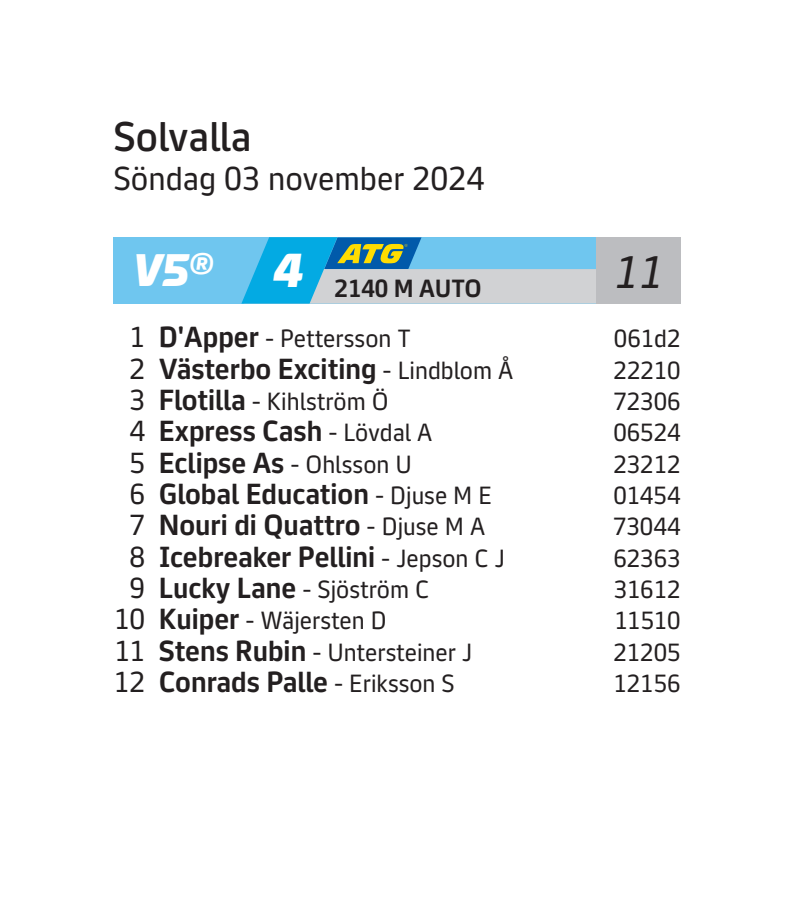
<style>
.page{position:relative;width:794px;height:908px;background:#fff}
.page>*{position:absolute;margin:0;border:0;box-sizing:border-box;transform-origin:0 0}
.t1{font:46px "ATG Rubrik";color:#fff}
.t2{font:44px "ATG Rubrik";color:#fff}
.t3{font:italic 44px "ATG Text";color:#231f20}
.t4{font:500 40px "ATG Text";color:#231f20}
.t5{font:32px "ATG Text";color:#231f20}
.HorseAndRider{font:700 28px "ATG Text";color:#231f20}
.S_REKORD{font:28px "ATG Text";color:#231f20}
.HorseAndRider-2{font:24px "ATG Text";color:#231f20}
.S_REKORD-2{font:24px "ATG Text";color:#231f20}
.t6{font:700 24px "ATG Text";color:#231f20}
.s1{font-weight:700;font-size:28px}
.s2{font-weight:400;font-size:24px}
</style>
<div class="page">
<div style="left:595px;top:237px;width:85px;height:66px;background:#bcbdc0"></div>
<svg style="left:113px;top:237px;width:483px;height:66px;background:#79bfdb"></svg>
<p class="t4" style="left:113px;top:113px;width:140px">Solvalla</p>
<p class="t5" style="left:113px;top:159px;width:372px">Söndag 03 november 2024</p>
<p class="t2" style="left:134px;top:244px;width:80px">V5®</p>
<p class="t1" style="left:273px;top:243px;width:32px">4</p>
<p class="t6" style="left:334px;top:274px;width:149px">2140 M AUTO</p>
<p class="t3" style="left:613px;top:246px;width:51px">11</p>
<p class="S_REKORD" style="left:129px;top:320px;width:17px">1</p>
<p class="HorseAndRider-2" style="left:159px;top:324px;width:254px"><span class="s1">D'Apper</span> - Pettersson T</p>
<p class="S_REKORD-2" style="left:614px;top:324px;width:68px">061d2</p>
<p class="S_REKORD" style="left:129px;top:352px;width:17px">2</p>
<p class="HorseAndRider" style="left:159px;top:351px;width:356px">Västerbo Exciting <span class="s2">- Lindblom Å</span></p>
<p class="S_REKORD-2" style="left:613px;top:356px;width:68px">22210</p>
<p class="S_REKORD" style="left:129px;top:383px;width:17px">3</p>
<p class="HorseAndRider-2" style="left:159px;top:387px;width:231px"><span class="s1">Flotilla</span> - Kihlström Ö</p>
<p class="S_REKORD-2" style="left:613px;top:387px;width:69px">72306</p>
<p class="S_REKORD" style="left:129px;top:414px;width:17px">4</p>
<p class="HorseAndRider" style="left:159px;top:414px;width:275px">Express Cash <span class="s2">- Lövdal A</span></p>
<p class="S_REKORD-2" style="left:613px;top:418px;width:69px">06524</p>
<p class="S_REKORD" style="left:129px;top:446px;width:17px">5</p>
<p class="HorseAndRider" style="left:159px;top:445px;width:255px">Eclipse As <span class="s2">- Ohlsson U</span></p>
<p class="S_REKORD-2" style="left:613px;top:449px;width:69px">23212</p>
<p class="S_REKORD" style="left:129px;top:477px;width:17px">6</p>
<p class="HorseAndRider" style="left:159px;top:477px;width:335px">Global Education <span class="s2">- Djuse M E</span></p>
<p class="S_REKORD-2" style="left:613px;top:481px;width:68px">01454</p>
<p class="S_REKORD" style="left:129px;top:508px;width:17px">7</p>
<p class="HorseAndRider" style="left:159px;top:508px;width:328px">Nouri di Quattro <span class="s2">- Djuse M A</span></p>
<p class="S_REKORD-2" style="left:613px;top:512px;width:69px">73044</p>
<p class="S_REKORD" style="left:129px;top:540px;width:17px">8</p>
<p class="HorseAndRider" style="left:159px;top:539px;width:348px">Icebreaker Pellini <span class="s2">- Jepson C J</span></p>
<p class="S_REKORD-2" style="left:613px;top:543px;width:69px">62363</p>
<p class="S_REKORD" style="left:129px;top:571px;width:17px">9</p>
<p class="HorseAndRider-2" style="left:159px;top:575px;width:272px"><span class="s1">Lucky Lane</span> - Sjöström C</p>
<p class="S_REKORD-2" style="left:614px;top:575px;width:68px">31612</p>
<p class="S_REKORD" style="left:114px;top:602px;width:33px">10</p>
<p class="HorseAndRider-2" style="left:159px;top:606px;width:229px"><span class="s1">Kuiper</span> - Wäjersten D</p>
<p class="S_REKORD-2" style="left:614px;top:606px;width:68px">11510</p>
<p class="S_REKORD" style="left:114px;top:633px;width:32px">11</p>
<p class="HorseAndRider-2" style="left:159px;top:637px;width:315px"><span class="s1">Stens Rubin</span> - Untersteiner J</p>
<p class="S_REKORD-2" style="left:613px;top:637px;width:69px">21205</p>
<p class="S_REKORD" style="left:114px;top:665px;width:33px">12</p>
<p class="HorseAndRider" style="left:159px;top:664px;width:297px">Conrads Palle <span class="s2">- Eriksson S</span></p>
<p class="S_REKORD-2" style="left:613px;top:669px;width:69px">12156</p>
</div>
